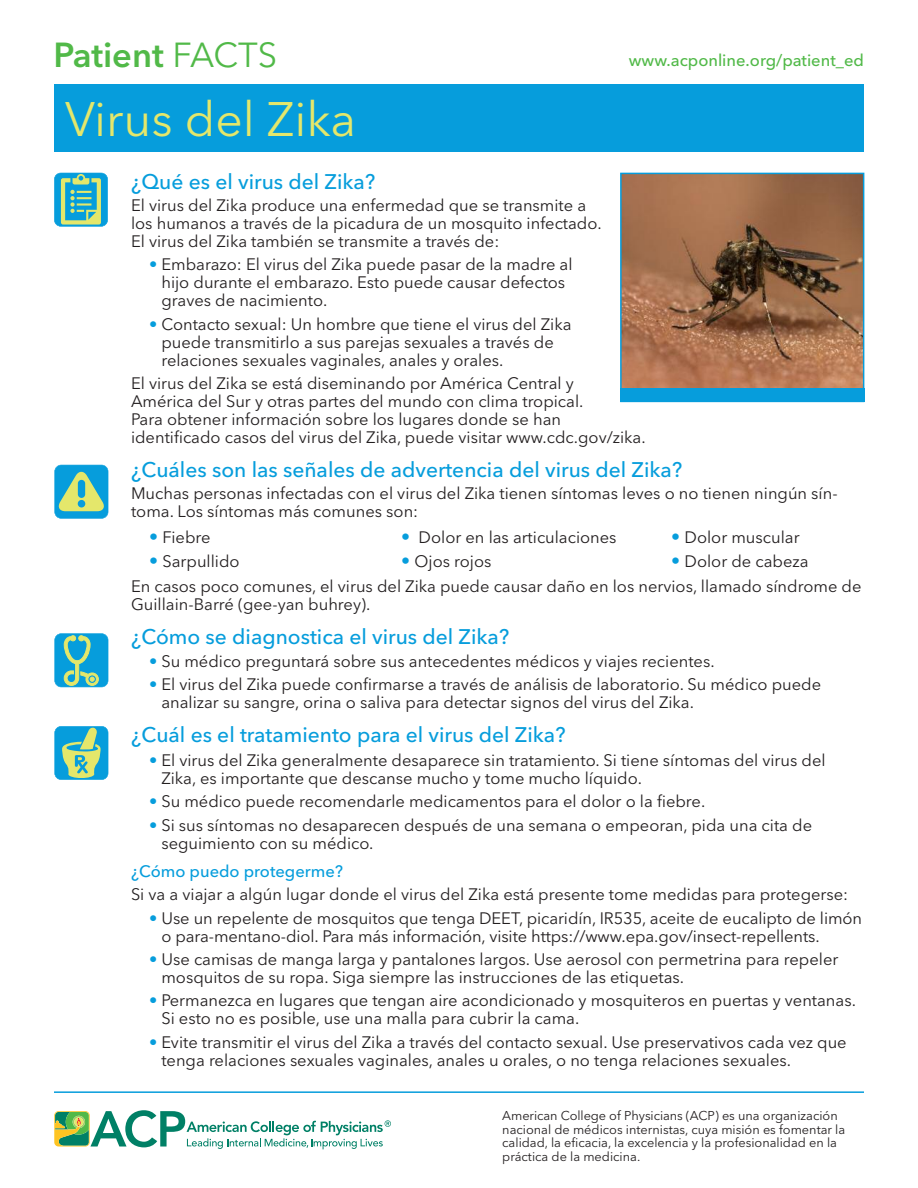
<style>
.page{position:relative;width:918px;height:1188px;background:#fff}
.page>*{position:absolute;margin:0;border:0;box-sizing:border-box;transform-origin:0 0}
.t1{font:48px "Avenir Next LT Pro";color:#e4e76b}
.t2{font:600 34.5px "Avenir Next LT Pro";color:#51b948}
.t3{font:500 21px "Avenir Next LT Pro";color:#069ddc}
.t4{font:16.5px/18px "Avenir Next LT Pro";color:#231f20}
.t5{font:500 16.5px "Avenir Next LT Pro";color:#51b948}
.t6{font:500 16.5px "Avenir Next LT Pro";color:#069ddc}
.t7{font:12.75px/13.5px "Avenir Next LT Pro";color:#231f20}
.s1{font-weight:400}
.s2{color:#069ddc}
.s3{font-size:18px;color:#069ddc}
</style>
<div class="page">
<div style="left:54px;top:85px;width:810px;height:67px;background:#069ddc"></div>
<svg style="left:54px;top:1110px;width:337px;height:39px"></svg>
<div style="left:55px;top:465px;width:53px;height:53px;background:#069ddc;border-radius:6px"></div>
<svg style="left:59px;top:472px;width:45px;height:39px"></svg>
<div style="left:78px;top:480px;width:7px;height:18px;background:#069ddc;border-radius:4px"></div>
<div style="left:78px;top:500px;width:7px;height:8px;background:#069ddc;border-radius:50%"></div>
<div style="left:54px;top:465px;width:54px;height:54px;border:1px solid #069ddc;border-radius:7px"></div>
<div style="left:55px;top:634px;width:53px;height:53px;background:#069ddc;border-radius:6px"></div>
<svg style="left:64px;top:635px;width:35px;height:50px"></svg>
<div style="left:54px;top:633px;width:54px;height:54px;border:1px solid #069ddc;border-radius:7px"></div>
<div style="left:55px;top:726px;width:53px;height:54px;background:#069ddc;border-radius:6px"></div>
<svg style="left:62px;top:728px;width:39px;height:50px"></svg>
<div style="left:54px;top:726px;width:54px;height:54px;border:1px solid #069ddc;border-radius:7px"></div>
<div style="left:54px;top:173px;width:54px;height:53px;background:#069ddc;border-radius:6px"></div>
<svg style="left:61px;top:175px;width:40px;height:50px"></svg>
<div style="left:54px;top:173px;width:54px;height:54px;border:1px solid #069ddc;border-radius:7px"></div>
<img style="left:623px;top:176px;width:238px;height:213px">
<div style="left:620px;top:173px;width:244px;height:229px;border:2px solid #069ddc"></div>
<div style="left:620px;top:389px;width:244px;height:13px;background:#069ddc"></div>
<hr style="left:54px;top:1091px;width:810px;height:2px;background:#069ddc">
<h2 class="t2" style="left:54px;top:42px;width:225px">Patient <span class="s1">FACTS</span></h2>
<h1 class="t1" style="left:65px;top:102px;width:292px">Virus del Zika</h1>
<p class="t5" style="left:629px;top:55px;width:237px">www.acponline.org/patient_ed</p>
<p class="t3" style="left:131px;top:174px;width:246px">¿Qué es el virus del Zika?</p>
<p class="t4" style="left:131px;top:198px;width:472px">El virus del Zika produce una enfermedad que se transmite a los humanos a través de la picadura de un mosquito infectado.<br>El virus del Zika también se transmite a través de:</p>
<p class="t4" style="left:161px;top:257px;width:413px;text-indent:-12px"><span class="s2">•</span> Embarazo: El virus del Zika puede pasar de la madre al hijo durante el embarazo. Esto puede causar defectos graves de nacimiento.</p>
<p class="t4" style="left:161px;top:317px;width:412px;text-indent:-12px"><span class="s2">•</span> Contacto sexual: Un hombre que tiene el virus del Zika puede transmitirlo a sus parejas sexuales a través de relaciones sexuales vaginales, anales y orales.</p>
<p class="t4" style="left:131px;top:376px;width:516px">El virus del Zika se está diseminando por América Central y<br>América del Sur y otras partes del mundo con clima tropical.<br>Para obtener información sobre los lugares donde se han identificado casos del virus del Zika, puede visitar www.cdc.gov/zika.</p>
<p class="t3" style="left:131px;top:462px;width:553px">¿Cuáles son las señales de advertencia del virus del Zika?</p>
<p class="t4" style="left:131px;top:487px;width:708px">Muchas personas infectadas con el virus del Zika tienen síntomas leves o no tienen ningún sín&shy;toma. Los síntomas más comunes son:</p>
<p class="t4" style="left:149px;top:530px;width:63px"><span class="s3">•</span> Fiebre</p>
<p class="t4" style="left:401px;top:530px;width:217px"><span class="s3">•</span> Dolor en las articulaciones</p>
<p class="t4" style="left:671px;top:530px;width:130px"><span class="s3">•</span> Dolor muscular</p>
<p class="t4" style="left:149px;top:554px;width:92px"><span class="s3">•</span> Sarpullido</p>
<p class="t4" style="left:401px;top:554px;width:92px"><span class="s3">•</span> Ojos rojos</p>
<p class="t4" style="left:671px;top:554px;width:139px"><span class="s3">•</span> Dolor de cabeza</p>
<p class="t4" style="left:131px;top:579px;width:732px">En casos poco comunes, el virus del Zika puede causar daño en los nervios, llamado síndrome de<br>Guillain-Barré (gee-yan buhrey).</p>
<p class="t3" style="left:131px;top:629px;width:380px">¿Cómo se diagnostica el virus del Zika?</p>
<p class="t4" style="left:149px;top:654px;width:567px"><span class="s2">•</span> Su médico preguntará sobre sus antecedentes médicos y viajes recientes.</p>
<p class="t4" style="left:161px;top:678px;width:661px;text-indent:-12px"><span class="s2">•</span> El virus del Zika puede confirmarse a través de análisis de laboratorio. Su médico puede analizar su sangre, orina o saliva para detectar signos del virus del Zika.</p>
<p class="t3" style="left:131px;top:728px;width:436px">¿Cuál es el tratamiento para el virus del Zika?</p>
<p class="t4" style="left:161px;top:753px;width:666px;text-indent:-12px"><span class="s2">•</span> El virus del Zika generalmente desaparece sin tratamiento. Si tiene síntomas del virus del<br>Zika, es importante que descanse mucho y tome mucho líquido.</p>
<p class="t4" style="left:149px;top:794px;width:558px"><span class="s2">•</span> Su médico puede recomendarle medicamentos para el dolor o la fiebre.</p>
<p class="t4" style="left:161px;top:818px;width:652px;text-indent:-12px"><span class="s2">•</span> Si sus síntomas no desaparecen después de una semana o empeoran, pida una cita de seguimiento con su médico.</p>
<p class="t6" style="left:131px;top:865px;width:214px">¿Cómo puedo protegerme?</p>
<p class="t4" style="left:131px;top:887px;width:719px">Si va a viajar a algún lugar donde el virus del Zika está presente tome medidas para protegerse:</p>
<p class="t4" style="left:161px;top:911px;width:702px;text-indent:-12px"><span class="s2">•</span> Use un repelente de mosquitos que tenga DEET, picaridín, IR535, aceite de eucalipto de limón o para-mentano-diol. Para más información, visite https://www.epa.gov/insect-repellents.</p>
<p class="t4" style="left:161px;top:952px;width:678px;text-indent:-12px"><span class="s2">•</span> Use camisas de manga larga y pantalones largos. Use aerosol con permetrina para repeler mosquitos de su ropa. Siga siempre las instrucciones de las etiquetas.</p>
<p class="t4" style="left:161px;top:993px;width:696px;text-indent:-12px"><span class="s2">•</span> Permanezca en lugares que tengan aire acondicionado y mosquiteros en puertas y ventanas.<br>Si esto no es posible, use una malla para cubrir la cama.</p>
<p class="t4" style="left:161px;top:1035px;width:687px;text-indent:-12px"><span class="s2">•</span> Evite transmitir el virus del Zika a través del contacto sexual. Use preservativos cada vez que tenga relaciones sexuales vaginales, anales u orales, o no tenga relaciones sexuales.</p>
<p class="t7" style="left:502px;top:1110px;width:345px">American College of Physicians (ACP) es una organización nacional de médicos internistas, cuya misión es fomentar la calidad, la eficacia, la excelencia y la profesionalidad en la práctica de la medicina.</p>
</div>
